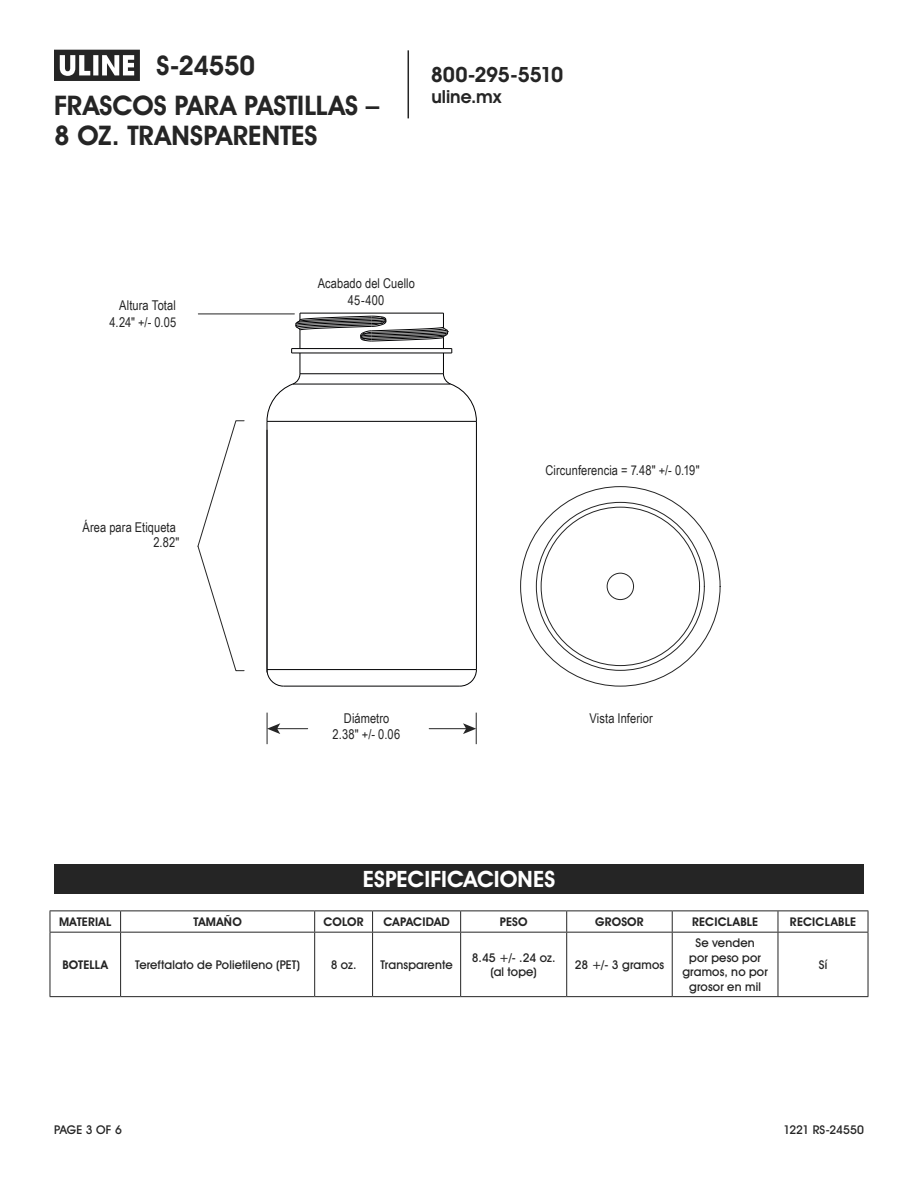
<style>
.page{position:relative;width:918px;height:1188px;background:#fff}
.page>*{position:absolute;margin:0;border:0;box-sizing:border-box;transform-origin:0 0}
.t1{font:700 27px/30px "Uline Two Knine";color:#252525}
.t2{font:700 22.5px "Uline Two Knine";color:#fff}
.t3{font:700 21px "Uline Two Knine";letter-spacing:-.02em;color:#252525}
.t4{font:700 18px "Uline Two Knine";color:#252525}
.t5{font:13.5px/16.2px "Arial Narrow";letter-spacing:.005em;color:#252525;text-align:center}
.t6{font:12px/14.4px "Uline Two Knine";letter-spacing:.015em;color:#252525;text-align:center}
.t7{font:700 12px "Uline Two Knine";letter-spacing:.02em;color:#252525}
</style>
<div class="page">
<hr style="left:408px;top:50px;width:1px;height:68px;background:#252525">
<svg style="left:54px;top:50px;width:86px;height:31px"></svg>
<hr style="left:198px;top:314px;width:96px;height:1px;background:#252525">
<hr style="left:276px;top:728px;width:32px;height:1px;background:#252525">
<svg style="left:268px;top:723px;width:12px;height:11px"></svg>
<hr style="left:429px;top:728px;width:38px;height:1px;background:#252525">
<svg style="left:463px;top:723px;width:13px;height:11px"></svg>
<svg style="left:197px;top:420px;width:48px;height:251px"></svg>
<hr style="left:267px;top:713px;width:1px;height:31px;background:#252525">
<hr style="left:476px;top:713px;width:1px;height:31px;background:#252525">
<hr style="left:284px;top:686px;width:176px;height:1px;background:#010102">
<hr style="left:267px;top:669px;width:209px;height:1px;background:#010102">
<hr style="left:267px;top:421px;width:1px;height:249px;background:#010102">
<hr style="left:476px;top:421px;width:1px;height:249px;background:#010102">
<svg style="left:266px;top:669px;width:18px;height:18px"></svg>
<svg style="left:459px;top:669px;width:18px;height:18px"></svg>
<svg style="left:266px;top:313px;width:211px;height:109px"></svg>
<div style="left:607px;top:573px;width:27px;height:27px;border:1px solid #252525;border-radius:50%"></div>
<div style="left:54px;top:864px;width:810px;height:30px;background:#252525"></div>
<hr style="left:50px;top:910px;width:71px;height:1px;background:#252525">
<svg style="left:50px;top:911px;width:1px;height:21px"></svg>
<hr style="left:121px;top:910px;width:194px;height:1px;background:#252525">
<svg style="left:120px;top:911px;width:1px;height:21px"></svg>
<hr style="left:315px;top:910px;width:58px;height:1px;background:#252525">
<svg style="left:314px;top:911px;width:1px;height:21px"></svg>
<hr style="left:373px;top:910px;width:88px;height:1px;background:#252525">
<svg style="left:372px;top:911px;width:1px;height:21px"></svg>
<hr style="left:461px;top:910px;width:106px;height:1px;background:#252525">
<svg style="left:460px;top:911px;width:1px;height:21px"></svg>
<hr style="left:567px;top:910px;width:105px;height:1px;background:#252525">
<svg style="left:566px;top:911px;width:1px;height:21px"></svg>
<hr style="left:672px;top:910px;width:106px;height:1px;background:#252525">
<svg style="left:672px;top:911px;width:1px;height:21px"></svg>
<hr style="left:778px;top:910px;width:90px;height:1px;background:#252525">
<svg style="left:778px;top:911px;width:1px;height:21px"></svg>
<svg style="left:868px;top:911px;width:1px;height:21px"></svg>
<hr style="left:50px;top:933px;width:1px;height:63px;background:#252525">
<hr style="left:120px;top:933px;width:1px;height:63px;background:#252525">
<hr style="left:314px;top:933px;width:1px;height:63px;background:#252525">
<hr style="left:372px;top:933px;width:1px;height:63px;background:#252525">
<hr style="left:460px;top:933px;width:1px;height:63px;background:#252525">
<hr style="left:566px;top:933px;width:1px;height:63px;background:#252525">
<hr style="left:672px;top:933px;width:1px;height:63px;background:#252525">
<hr style="left:778px;top:933px;width:1px;height:63px;background:#252525">
<hr style="left:868px;top:933px;width:1px;height:63px;background:#252525">
<hr style="left:50px;top:996px;width:71px;height:1px;background:#252525">
<hr style="left:121px;top:996px;width:194px;height:1px;background:#252525">
<hr style="left:315px;top:996px;width:58px;height:1px;background:#252525">
<hr style="left:373px;top:996px;width:88px;height:1px;background:#252525">
<hr style="left:461px;top:996px;width:106px;height:1px;background:#252525">
<hr style="left:567px;top:996px;width:105px;height:1px;background:#252525">
<hr style="left:672px;top:996px;width:106px;height:1px;background:#252525">
<hr style="left:778px;top:996px;width:90px;height:1px;background:#252525">
<hr style="left:50px;top:932px;width:71px;height:1px;background:#252525">
<hr style="left:121px;top:932px;width:194px;height:1px;background:#252525">
<hr style="left:315px;top:932px;width:58px;height:1px;background:#252525">
<hr style="left:373px;top:932px;width:88px;height:1px;background:#252525">
<hr style="left:461px;top:932px;width:106px;height:1px;background:#252525">
<hr style="left:567px;top:932px;width:105px;height:1px;background:#252525">
<hr style="left:672px;top:932px;width:106px;height:1px;background:#252525">
<hr style="left:778px;top:932px;width:90px;height:1px;background:#252525">
<h1 class="t1" style="left:157px;top:50px;width:100px">S-24550</h1>
<h1 class="t1" style="left:54px;top:90px;width:327px">FRASCOS PARA PASTILLAS –<br>8 OZ. TRANSPARENTES</h1>
<h3 class="t3" style="left:431px;top:62px;width:134px">800-295-5510</h3>
<h3 class="t4" style="left:431px;top:86px;width:71px">uline.mx</h3>
<p class="t5" style="left:110px;top:296px;width:68px;line-height:16.8px;text-align:right">Altura Total<br>4.24" +/- 0.05</p>
<p class="t5" style="left:318px;top:275px;width:99px">Acabado del Cuello<br>45-400</p>
<p class="t5" style="left:83px;top:519px;width:99px;line-height:15.3px;text-align:right">Área para Etiqueta<br>2.82"</p>
<p class="t5" style="left:546px;top:462px;width:156px">Circunferencia = 7.48" +/- 0.19"</p>
<p class="t5" style="left:333px;top:709px;width:69px">Diámetro<br>2.38" +/- 0.06</p>
<p class="t5" style="left:589px;top:709px;width:65px">Vista Inferior</p>
<h2 class="t2" style="left:363px;top:866px;width:194px">ESPECIFICACIONES</h2>
<p class="t7" style="left:59px;top:915px;width:54px">MATERIAL</p>
<p class="t7" style="left:193px;top:915px;width:50px">TAMAÑO</p>
<p class="t7" style="left:323px;top:915px;width:42px">COLOR</p>
<p class="t7" style="left:383px;top:915px;width:68px">CAPACIDAD</p>
<p class="t7" style="left:500px;top:915px;width:29px">PESO</p>
<p class="t7" style="left:595px;top:915px;width:50px">GROSOR</p>
<p class="t7" style="left:692px;top:915px;width:68px">RECICLABLE</p>
<p class="t7" style="left:790px;top:915px;width:68px">RECICLABLE</p>
<p class="t7" style="left:63px;top:958px;width:47px">BOTELLA</p>
<p class="t6" style="left:135px;top:957px;width:167px">Tereftalato de Polietileno (PET)</p>
<p class="t6" style="left:331px;top:957px;width:27px">8 oz.</p>
<p class="t6" style="left:381px;top:957px;width:74px">Transparente</p>
<p class="t6" style="left:472px;top:950px;width:85px">8.45 +/- .24 oz. (al tope)</p>
<p class="t6" style="left:575px;top:957px;width:91px">28 +/- 3 gramos</p>
<p class="t6" style="left:682px;top:936px;width:87px">Se venden<br>por peso por gramos, no por grosor en mil</p>
<p class="t6" style="left:819px;top:957px;width:10px">Sí</p>
<p class="t6" style="left:54px;top:1122px;width:69px">PAGE 3 OF 6</p>
<p class="t6" style="left:783px;top:1122px;width:82px">1221 RS-24550</p>
</div>
